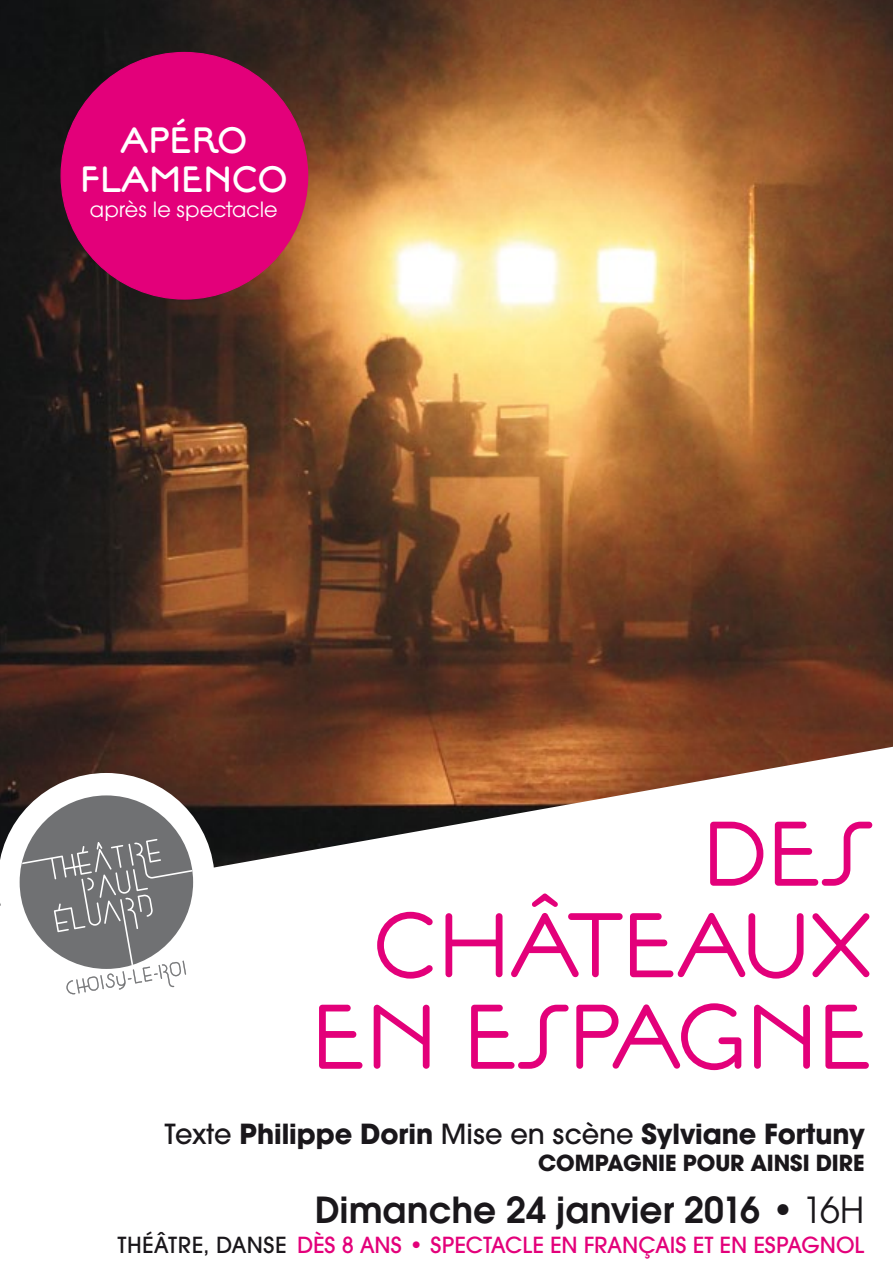
<style>
.page{position:relative;width:893px;height:1263px;background:#fff}
.page>*{position:absolute;margin:0;border:0;box-sizing:border-box;transform-origin:0 0}
.t1{font:91.5px/91.5px "Camera";letter-spacing:-.035em;color:#e3007a;text-align:right}
.t2{font:600 39.6px "Avant Garde Gothic Itc T";color:#1a171b}
.t3{font:700 36.6px/39.6px "Camera";letter-spacing:-.035em;color:#fff;text-align:center}
.t4{font:700 30.45px "Avant Garde Gothic Itc T";color:#1a171b}
.t5{font:500 24.45px "Avant Garde Gothic Itc T";color:#e3007a}
.t6{font:700 24.45px "Avant Garde Gothic Itc T";color:#1a171b}
.t7{font:23.25px "Avant Garde Gothic Itc T";color:#fff}
.s1{font-weight:500}
.s2{font-weight:400}
.s3{color:#1a171b}
</style>
<div class="page">
<img style="left:0;top:0;width:893px;height:868px">
<svg style="left:0;top:773px;width:215px;height:133px"></svg>
<div style="left:20px;top:795px;width:173px;height:174px;background:#707173;border-radius:50%"></div>
<svg style="left:22px;top:839px;width:170px;height:155px"></svg>
<div style="left:61px;top:52px;width:247px;height:247px;background:#e3007a;border-radius:50%"></div>
<h3 class="t3" style="left:80px;top:120px;width:210px">APÉRO<br>FLAMENCO</h3>
<p class="t7" style="left:90px;top:196px;width:189px">après le spectacle</p>
<h1 class="t1" style="left:310px;top:808px;width:566px">DES<br>CHÂTEAUX<br>EN ESPAGNE</h1>
<p class="t4" style="left:165px;top:1115px;width:701px"><span class="s1">Texte</span> Philippe Dorin <span class="s1">Mise en scène</span> Sylviane Fortuny</p>
<p class="t6" style="left:538px;top:1148px;width:328px">COMPAGNIE POUR AINSI DIRE</p>
<h2 class="t2" style="left:315px;top:1186px;width:551px">Dimanche 24 janvier 2016 •<span class="s2">16H</span></h2>
<p class="t5" style="left:117px;top:1231px;width:749px"><span class="s3">THÉÂTRE, DANSE</span> DÈS 8 ANS • SPECTACLE EN FRANÇAIS ET EN ESPAGNOL</p>
</div>
